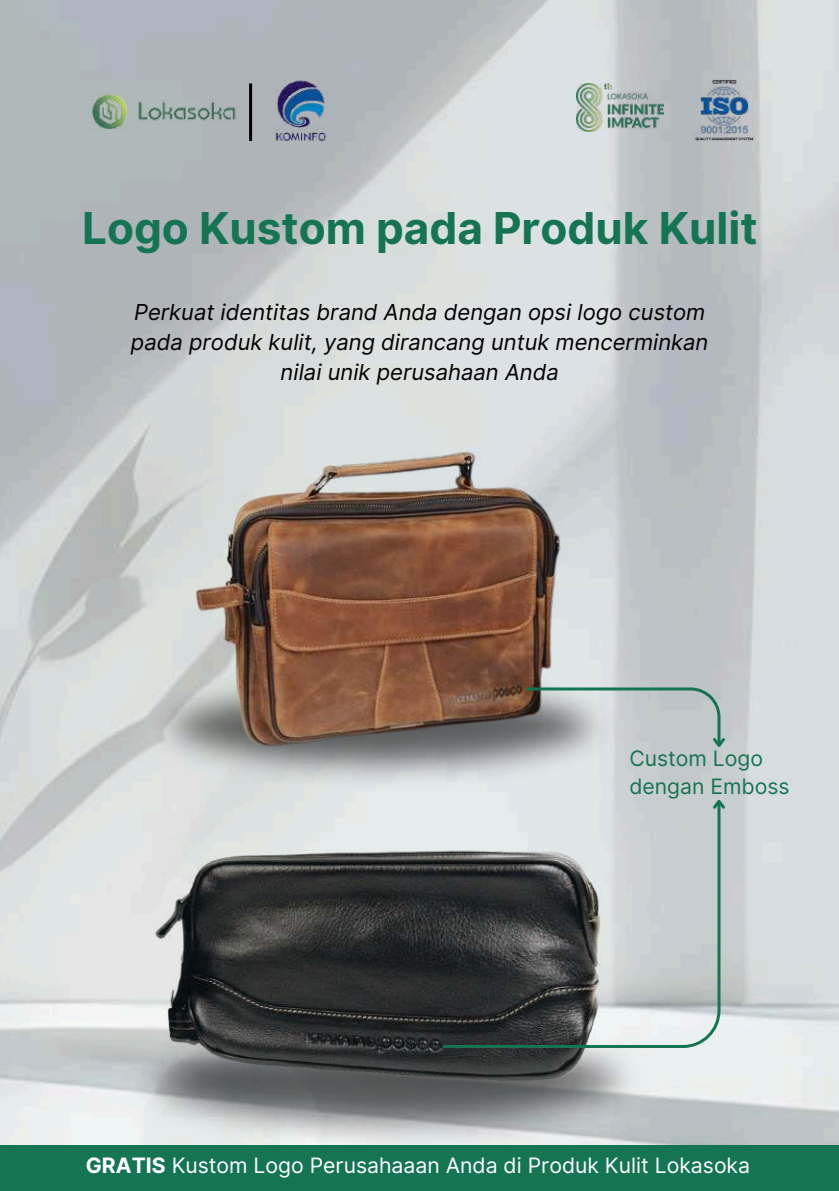
<style>
.page{position:relative;width:839px;height:1191px;background:#fff}
.page>*{position:absolute;margin:0;border:0;box-sizing:border-box;transform-origin:0 0}
.t1{font:700 44px "Inter";color:#157553}
.t2{font:italic 22px/30px "Inter";color:#000;text-align:center}
.t3{font:21.2px "Inter";color:#fff}
.t4{font:21.2px/28.4px "Inter";color:#157553}
.s1{font-weight:700}
</style>
<div class="page">
<img style="left:0;top:0;width:838px;height:1145px">
<div style="left:0;top:1145px;width:838px;height:46px;background:#157553"></div>
<img style="left:141px;top:661px;width:477px;height:132px">
<img style="left:195px;top:451px;width:366px;height:296px">
<img style="left:124px;top:1008px;width:525px;height:137px">
<img style="left:154px;top:849px;width:447px;height:233px">
<svg style="left:524px;top:686px;width:203px;height:65px;background:#b0b9b9"></svg>
<svg style="left:440px;top:798px;width:282px;height:252px;background:#8e9394"></svg>
<svg style="left:710px;top:796px;width:17px;height:15px"></svg>
<img style="left:576px;top:84px;width:87px;height:48px">
<img style="left:84px;top:84px;width:159px;height:57px">
<img style="left:693px;top:79px;width:62px;height:62px">
<img style="left:259px;top:69px;width:85px;height:86px">
<hr style="left:249px;top:83px;width:3px;height:58px;background:#000">
<h1 class="t1" style="left:82px;top:202px;width:676px">Logo Kustom pada Produk Kulit</h1>
<p class="t2" style="left:131px;top:297px;width:579px">Perkuat identitas brand Anda dengan opsi logo custom pada produk kulit, yang dirancang untuk mencerminkan nilai unik perusahaan Anda</p>
<p class="t4" style="left:629px;top:744px;width:162px">Custom Logo dengan Emboss</p>
<p class="t3" style="left:86px;top:1153px;width:665px"><span class="s1">GRATIS</span> Kustom Logo Perusahaaan Anda di Produk Kulit Lokasoka</p>
</div>
